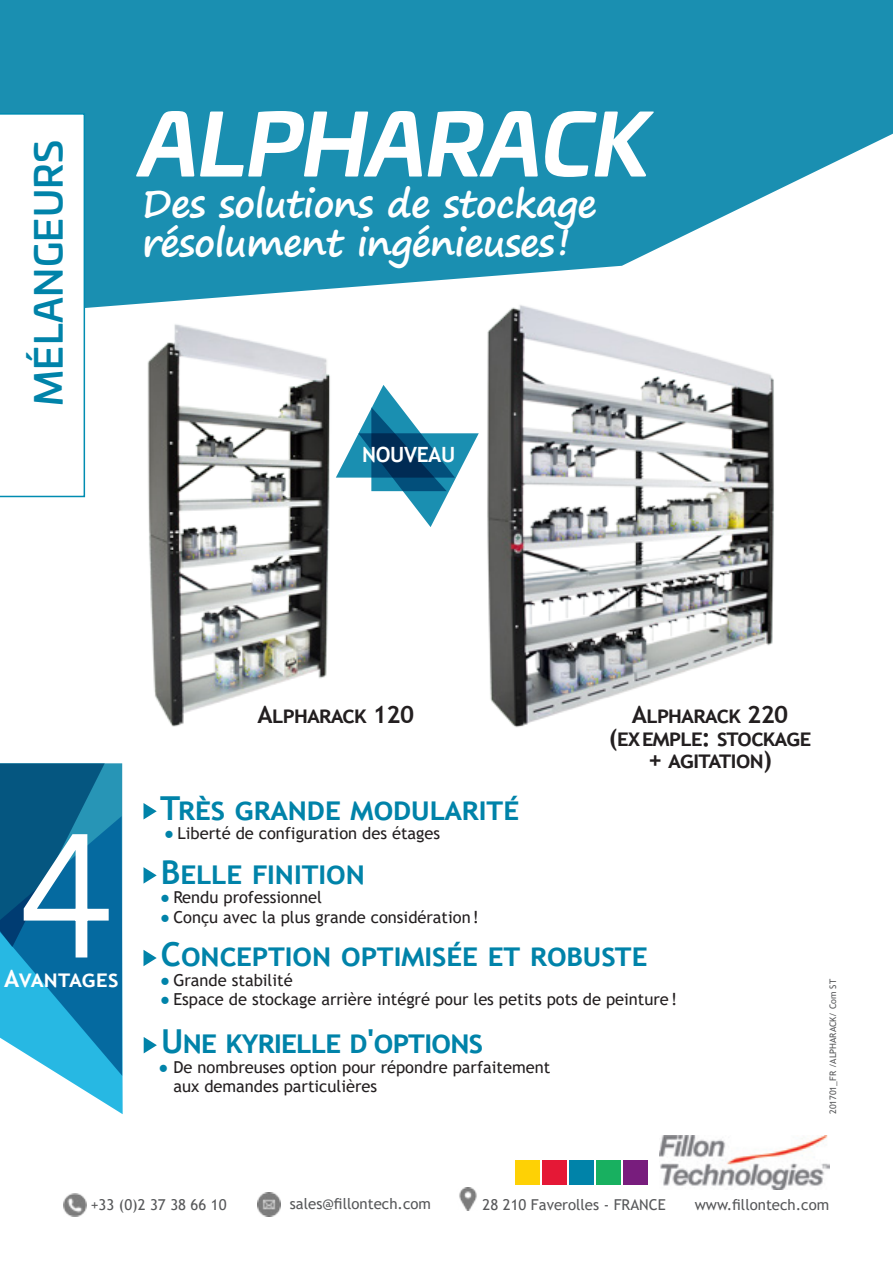
<style>
.page{position:relative;width:893px;height:1263px;background:#fff}
.page>*{position:absolute;margin:0;border:0;box-sizing:border-box;transform-origin:0 0}
.t1{font:225px "Microsoft Yi Baiti";color:#fff}
.t2{font:italic 700 84px "Univia Pro";letter-spacing:-.01em;color:#fff}
.t3{font:700 37.5px/39px "Segoe Print";letter-spacing:-.02em;color:#fff}
.t4{font:500 37.5px "Univia Pro";letter-spacing:.01em;color:#0083a9}
.t5{font:700 33px "Trebuchet MS";color:#0083a9}
.t6{font:700 33px "Trebuchet MS";letter-spacing:-.02em;color:#0083a9}
.t7{font:700 24px/22.5px "Trebuchet MS";letter-spacing:-.02em;color:#231f20;text-align:center}
.t8{font:700 24px "Trebuchet MS";color:#fff}
.t9{font:700 21px "Trebuchet MS";letter-spacing:-.02em;color:#fff}
.t10{font:16.5px/19.5px "Trebuchet MS";color:#231f20}
.t11{font:15px "Trebuchet MS";color:#57585a}
.t12{font:9px "Trebuchet MS";color:#57585a}
.s1{color:#0083a9}
</style>
<div class="page">
<svg style="left:0;top:0;width:893px;height:315px;background:#2d98b7"></svg>
<svg style="left:144px;top:803px;width:13px;height:16px"></svg>
<svg style="left:143px;top:950px;width:14px;height:16px"></svg>
<svg style="left:144px;top:867px;width:13px;height:17px"></svg>
<svg style="left:144px;top:1037px;width:13px;height:16px"></svg>
<svg style="left:0;top:113px;width:85px;height:384px"></svg>
<svg style="left:0;top:763px;width:123px;height:351px;background:#348eb5"></svg>
<img style="left:659px;top:1136px;width:170px;height:53px">
<div style="left:516px;top:1160px;width:24px;height:24px;background:#fed105"></div>
<div style="left:543px;top:1160px;width:24px;height:24px;background:#e51836"></div>
<div style="left:570px;top:1160px;width:24px;height:24px;background:#0083a9"></div>
<div style="left:597px;top:1160px;width:24px;height:24px;background:#18b060"></div>
<div style="left:623px;top:1160px;width:25px;height:24px;background:#781d7d"></div>
<img style="left:101px;top:271px;width:286px;height:456px">
<img style="left:455px;top:237px;width:363px;height:491px">
<svg style="left:336px;top:385px;width:143px;height:142px"></svg>
<img style="left:459px;top:1187px;width:18px;height:23px">
<img style="left:257px;top:1193px;width:24px;height:23px">
<img style="left:63px;top:1193px;width:24px;height:23px">
<p class="t4" style="left:20px;top:406px;width:268px;rotate:-90deg">MÉLANGEURS</p>
<p class="t2" style="left:140px;top:78px;width:511px">ALPHARACK</p>
<p class="t3" style="left:142px;top:183px;width:456px">Des solutions de stockage résolument ingénieuses!</p>
<p class="t9" style="left:362px;top:441px;width:95px">NOUVEAU</p>
<p class="t1" style="left:9px;top:764px;width:117px">4</p>
<p class="t8" style="left:4px;top:964px;width:116px">Avantages</p>
<p class="t7" style="left:257px;top:704px;width:158px">Alpharack 120</p>
<p class="t5" style="left:160px;top:787px;width:360px">Très grande modularité</p>
<p class="t10" style="left:164px;top:823px;width:277px"><span class="s1">●</span> Liberté de configuration des étages</p>
<p class="t5" style="left:161px;top:851px;width:206px">Belle finition</p>
<p class="t10" style="left:160px;top:887px;width:163px"><span class="s1">●</span> Rendu professionnel</p>
<p class="t10" style="left:160px;top:907px;width:320px"><span class="s1">●</span> Conçu avec la plus grande considération!</p>
<p class="t7" style="left:632px;top:704px;width:158px">Alpharack 220</p>
<p class="t7" style="left:609px;top:726px;width:204px">(ex emple: stockage + agitation)</p>
<p class="t5" style="left:161px;top:934px;width:488px">Conception optimisée et robuste</p>
<p class="t10" style="left:160px;top:970px;width:134px"><span class="s1">●</span> Grande stabilité</p>
<p class="t10" style="left:160px;top:989px;width:518px"><span class="s1">●</span> Espace de stockage arrière intégré pour les petits pots de peinture!</p>
<p class="t6" style="left:161px;top:1021px;width:323px">Une kyrielle d'options</p>
<p class="t10" style="left:173px;top:1057px;width:378px;text-indent:-15px"><span class="s1">●</span> De nombreuses option pour répondre parfaitement aux demandes particulières</p>
<p class="t12" style="left:827px;top:1114px;width:136px;rotate:-90deg">201701_FR /ALPHARACK/ Com ST</p>
<p class="t11" style="left:91px;top:1195px;width:137px">+33 (0)2 37 38 66 10</p>
<p class="t11" style="left:290px;top:1194px;width:143px">sales@fillontech.com</p>
<p class="t11" style="left:483px;top:1195px;width:185px">28 210 Faverolles - FRANCE</p>
<p class="t11" style="left:695px;top:1195px;width:136px">www.fillontech.com</p>
</div>
